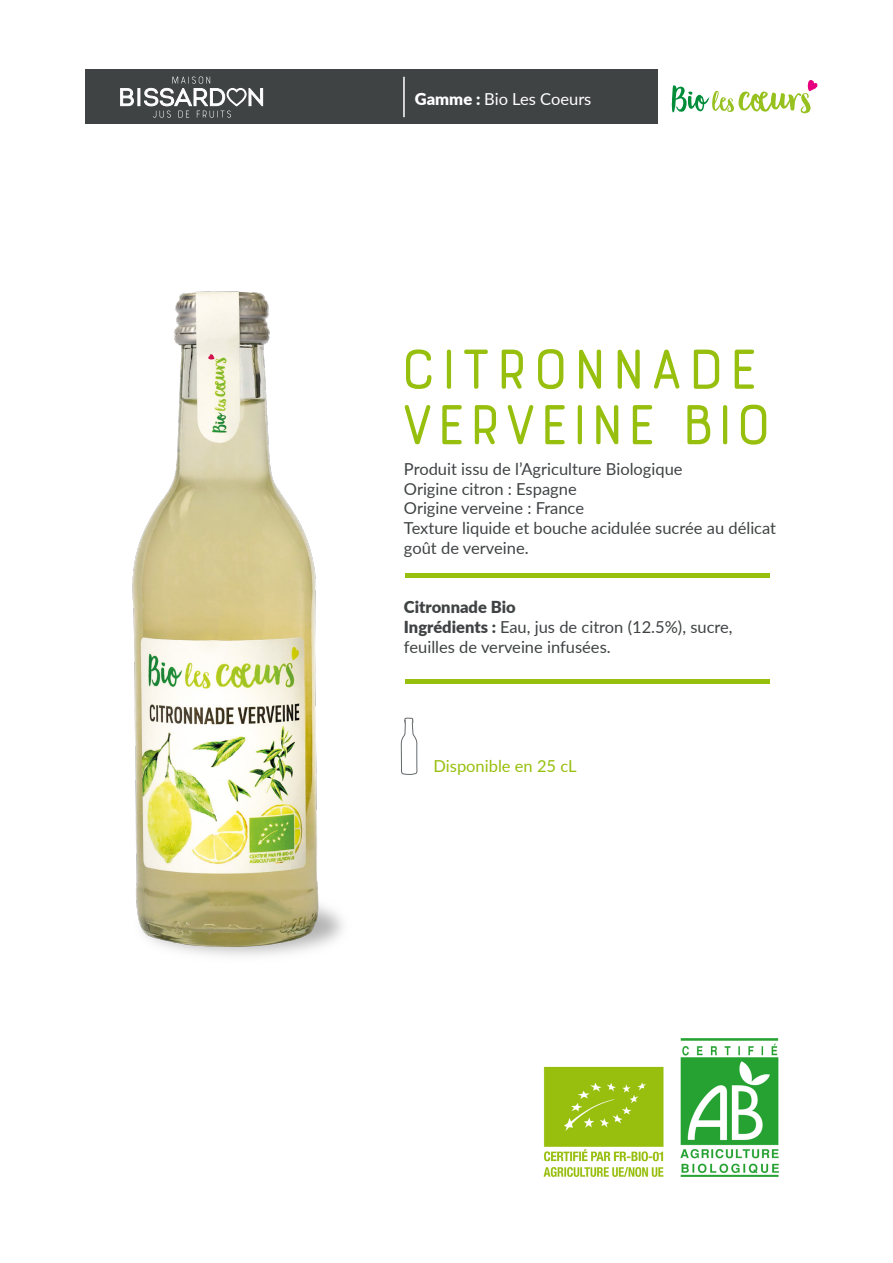
<style>
.page{position:relative;width:893px;height:1263px;background:#fff}
.page>*{position:absolute;margin:0;border:0;box-sizing:border-box;transform-origin:0 0}
.t1{font:700 65.1px "Bourton Line";letter-spacing:-.015em;color:#97bf0d}
.t2{font:16.5px/19.8px "Lato";color:#404344}
.t3{font:16.5px "Lato";color:#fff}
.t4{font:16.5px "Lato";color:#97bf0d}
.t5{font:900 16.5px "Lato";color:#404344}
.s1{font-weight:900}
</style>
<div class="page">
<div style="left:85px;top:70px;width:572px;height:54px;background:#404344"></div>
<hr style="left:405px;top:574px;width:364px;height:4px;background:#97bf0d">
<hr style="left:403px;top:77px;width:2px;height:40px;background:#fff">
<img style="left:543px;top:1038px;width:236px;height:139px">
<svg style="left:672px;top:80px;width:146px;height:33px"></svg>
<img style="left:132px;top:291px;width:211px;height:665px">
<hr style="left:405px;top:680px;width:364px;height:4px;background:#97bf0d">
<svg style="left:400px;top:573px;width:18px;height:202px"></svg>
<svg style="left:120px;top:77px;width:143px;height:41px"></svg>
<p class="t3" style="left:415px;top:87px;width:178px"><span class="s1">Gamme :</span> Bio Les Coeurs</p>
<p class="t1" style="left:399px;top:329px;width:364px">CITRONNADE</p>
<p class="t1" style="left:399px;top:384px;width:376px">VERVEINE BIO</p>
<p class="t2" style="left:404px;top:458px;width:280px">Produit issu de l’Agriculture Biologique</p>
<p class="t2" style="left:404px;top:478px;width:174px">Origine citron : Espagne</p>
<p class="t2" style="left:404px;top:498px;width:182px">Origine verveine : France</p>
<p class="t2" style="left:404px;top:518px;width:374px">Texture liquide et bouche acidulée sucrée au délicat</p>
<p class="t2" style="left:404px;top:537px;width:126px">goût de verveine.</p>
<p class="t5" style="left:404px;top:595px;width:113px">Citronnade Bio</p>
<p class="t2" style="left:404px;top:617px;width:330px"><span class="s1">Ingrédients :</span> Eau, jus de citron (12.5%), sucre, feuilles de verveine infusées.</p>
<p class="t4" style="left:434px;top:754px;width:145px">Disponible en 25 cL</p>
</div>
